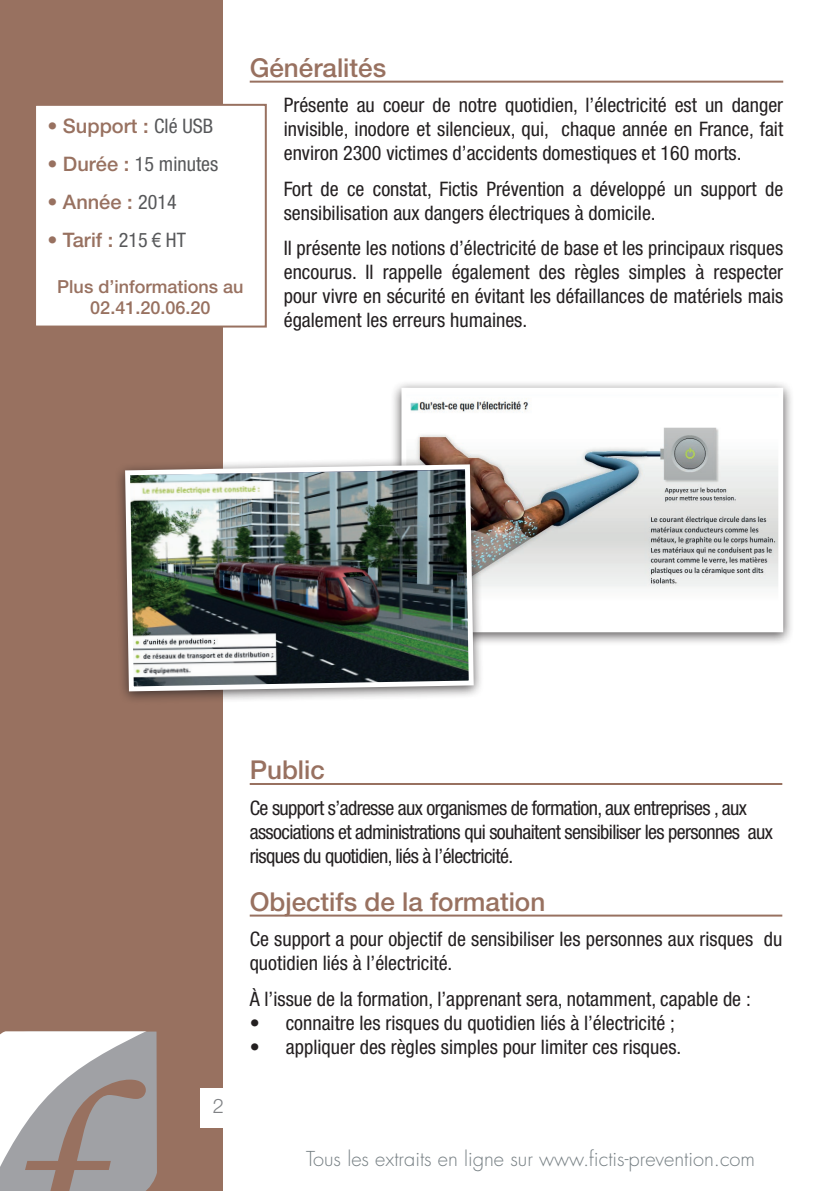
<style>
.page{position:relative;width:840px;height:1191px;background:#fff}
.page>*{position:absolute;margin:0;border:0;box-sizing:border-box;transform-origin:0 0}
.t1{font:500 26px "Helvetica Neue";color:#987160}
.t2{font:condensed 20px/24px "Helvetica Neue";color:#231f20;text-align:justify}
.t3{font:condensed 20px/24px "Helvetica Neue";letter-spacing:-.03em;color:#231f20}
.t4{font:300 20px "Futura";color:#767f83}
.t5{font:500 20px "Helvetica Neue";color:#987160}
.t6{font:condensed 20px "Helvetica Neue";color:#57585a}
.t7{font:300 20px "Helvetica Neue LT Std";color:#808285}
.t8{font:500 18px/21.6px "Helvetica Neue";color:#987160;text-align:center}
.s1{font-weight:400;font-stretch:condensed;color:#57585a}
.s2{font-weight:500;font-stretch:normal;color:#987160}
.s3{font-family:"Arial Narrow";font-weight:400;color:#57585a}
</style>
<div class="page">
<div style="left:0;top:0;width:222px;height:1191px;background:#987160"></div>
<div style="left:200px;top:1088px;width:37px;height:40px;background:#fff"></div>
<div style="left:35px;top:105px;width:231px;height:221px;background:#fff"></div>
<div style="left:34px;top:104px;width:233px;height:223px;border:2px solid #987160"></div>
<svg style="left:0;top:1031px;width:157px;height:160px"></svg>
<hr style="left:249px;top:81px;width:533px;height:2px;background:#987160">
<hr style="left:249px;top:783px;width:532px;height:2px;background:#987160">
<hr style="left:249px;top:914px;width:532px;height:2px;background:#987160">
<div style="left:390px;top:379px;width:403px;height:267px;background:#231f20;opacity:.75"></div>
<img style="left:407px;top:394px;width:369px;height:232px">
<div style="left:115px;top:457px;width:369px;height:247px;background:#231f20;opacity:.75"></div>
<img style="left:122px;top:462px;width:354px;height:232px">
<p class="t5" style="left:47px;top:114px;width:167px">• Support : <span class="s1">Clé USB</span></p>
<p class="t6" style="left:47px;top:152px;width:172px"><span class="s2">• Durée :</span> 15 minutes</p>
<p class="t5" style="left:47px;top:190px;width:131px">• Année : <span class="s1">2014</span></p>
<p class="t5" style="left:47px;top:228px;width:140px">• Tarif : <span class="s1">215</span> <span class="s3">€</span> <span class="s1">HT</span></p>
<p class="t8" style="left:57px;top:275px;width:188px">Plus d’informations au<br>02.41.20.06.20</p>
<h1 class="t1" style="left:249px;top:52px;width:138px">Généralités</h1>
<p class="t2" style="left:284px;top:93px;width:500px">Présente au coeur de notre quotidien, l’électricité est un danger invisible, inodore et silencieux, qui, chaque année en France, fait environ 2300 victimes d’accidents domestiques et 160 morts.</p>
<p class="t2" style="left:284px;top:176px;width:500px">Fort de ce constat, Fictis Prévention a développé un support de sensibilisation aux dangers électriques à domicile.</p>
<p class="t2" style="left:284px;top:236px;width:500px">Il présente les notions d’électricité de base et les principaux risques encourus. Il rappelle également des règles simples à respecter pour vivre en sécurité en évitant les défaillances de matériels mais également les erreurs humaines.</p>
<p class="t7" style="left:213px;top:1093px;width:13px">2</p>
<h1 class="t1" style="left:249px;top:754px;width:77px">Public</h1>
<p class="t3" style="left:249px;top:795px;width:524px">Ce support s’adresse aux organismes de formation, aux entreprises , aux associations et administrations qui souhaitent sensibiliser les personnes aux risques du quotidien, liés à l’électricité.</p>
<h1 class="t1" style="left:249px;top:886px;width:297px">Objectifs de la formation</h1>
<p class="t2" style="left:249px;top:927px;width:534px">Ce support a pour objectif de sensibiliser les personnes aux risques du quotidien liés à l’électricité.</p>
<p class="t2" style="left:249px;top:986px;width:502px">À l’issue de la formation, l’apprenant sera, notamment, capable de :</p>
<p class="t2" style="left:249px;top:1010px;width:426px">• connaitre les risques du quotidien liés à l’électricité ;</p>
<p class="t2" style="left:249px;top:1034px;width:433px">• appliquer des règles simples pour limiter ces risques.</p>
<p class="t4" style="left:306px;top:1145px;width:450px">Tous les extraits en ligne sur www.fictis-prevention.com</p>
</div>
